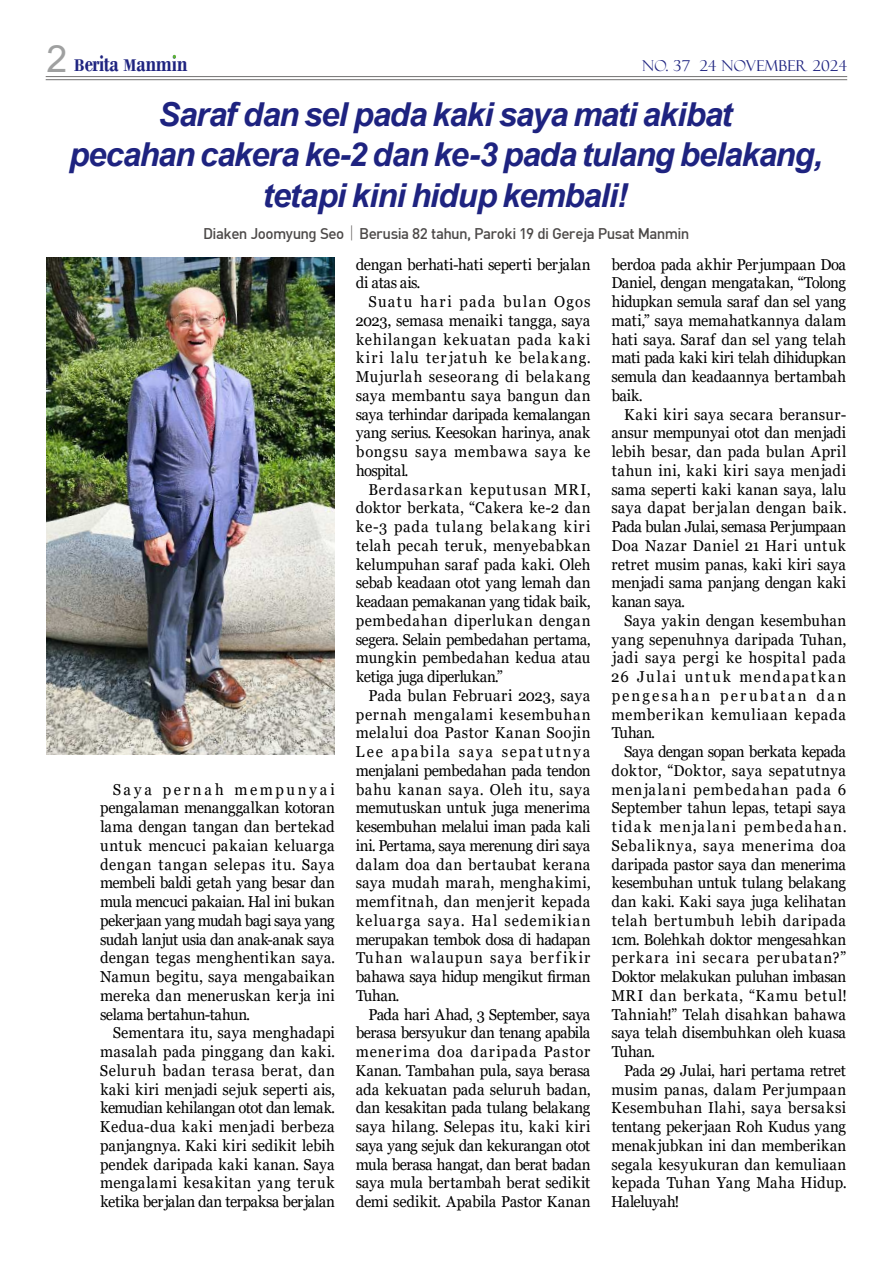
<style>
.page{position:relative;width:893px;height:1263px;background:#fff}
.page>*{position:absolute;margin:0;border:0;box-sizing:border-box;transform-origin:0 0}
.t1{font:italic 700 33px/40.5px "Arial";letter-spacing:-.035em;color:#1e2380;text-align:center}
.t2{font:700 24.6px "Bodoni";letter-spacing:-.015em;color:#1e2380;scale:.78 1}
.t3{font:15.75px/18.8px "Georgia";color:#000;text-align:justify;scale:.95 1}
.t4{font:15.75px/18.8px "Georgia";letter-spacing:-.025em;color:#000;scale:.95 1}
.t5{font:15.15px "Dinmed";letter-spacing:-.035em;color:#4c4948}
.t6{font:15px "Felix Titling";letter-spacing:.02em;color:#1e2380}
.s1{font-family:"Arial";font-weight:400;font-size:37.5px;color:#9fa0a0}
.s2{font-size:17.7px}
.s3{font-family:"YDVYGO Std 11 KS Cms UHC H";font-size:16.65px}
</style>
<div class="page">
<hr style="left:46px;top:76px;width:801px;height:1px;background:#727171">
<hr style="left:46px;top:79px;width:801px;height:1px;background:#727171">
<img style="left:46px;top:257px;width:288px;height:498px">
<h2 class="t2" style="left:47px;top:48px;width:182px"><span class="s1">2</span> <span class="s2">B</span>erita <span class="s2">M</span>anmin</h2>
<p class="t6" style="left:642px;top:57px;width:206px">NO. 37 24 NOVEMBER 2024</p>
<h1 class="t1" style="left:69px;top:97px;width:755px">Saraf dan sel pada kaki saya mati akibat<br>pecahan cakera ke-2 dan ke-3 pada tulang belakang, tetapi kini hidup kembali!</h1>
<p class="t5" style="left:203px;top:226px;width:487px">Diaken Joomyung Seo <span class="s3">|</span> Berusia 82 tahun, Paroki 19 di Gereja Pusat Manmin</p>
<p class="t3" style="left:100px;top:781px;width:249px;text-indent:13px">Saya pernah mempunyai pengalaman menanggalkan kotoran lama dengan tangan dan bertekad untuk mencuci pakaian keluarga dengan tangan selepas itu. Saya membeli baldi getah yang besar dan mula mencuci pakaian. Hal ini bukan pekerjaan yang mudah bagi saya yang sudah lanjut usia dan anak-anak saya dengan tegas menghentikan saya.<br>Namun begitu, saya mengabaikan mereka dan meneruskan kerja ini selama bertahun-tahun.</p>
<p class="t3" style="left:100px;top:1025px;width:249px;text-indent:13px">Sementara itu, saya menghadapi masalah pada pinggang dan kaki.<br>Seluruh badan terasa berat, dan kaki kiri menjadi sejuk seperti ais, kemudian kehilangan otot dan lemak.<br>Kedua-dua kaki menjadi berbeza panjangnya. Kaki kiri sedikit lebih pendek daripada kaki kanan. Saya mengalami kesakitan yang teruk ketika berjalan dan terpaksa berjalan</p>
<p class="t4" style="left:356px;top:256px;width:248px">dengan berhati-hati seperti berjalan di atas ais.</p>
<p class="t3" style="left:355px;top:293px;width:249px;text-indent:13px">Suatu hari pada bulan Ogos 2023, semasa menaiki tangga, saya kehilangan kekuatan pada kaki kiri lalu terjatuh ke belakang.<br>Mujurlah seseorang di belakang saya membantu saya bangun dan saya terhindar daripada kemalangan yang serius. Keesokan harinya, anak bongsu saya membawa saya ke hospital.</p>
<p class="t3" style="left:356px;top:481px;width:249px;text-indent:13px">Berdasarkan keputusan MRI, doktor berkata, “Cakera ke-2 dan ke-3 pada tulang belakang kiri telah pecah teruk, menyebabkan kelumpuhan saraf pada kaki. Oleh sebab keadaan otot yang lemah dan keadaan pemakanan yang tidak baik, pembedahan diperlukan dengan segera. Selain pembedahan pertama, mungkin pembedahan kedua atau ketiga juga diperlukan.”</p>
<p class="t3" style="left:355px;top:687px;width:249px;text-indent:13px">Pada bulan Februari 2023, saya pernah mengalami kesembuhan melalui doa Pastor Kanan Soojin Lee apabila saya sepatutnya menjalani pembedahan pada tendon bahu kanan saya. Oleh itu, saya memutuskan untuk juga menerima kesembuhan melalui iman pada kali ini. Pertama, saya merenung diri saya dalam doa dan bertaubat kerana saya mudah marah, menghakimi, memfitnah, dan menjerit kepada keluarga saya. Hal sedemikian merupakan tembok dosa di hadapan Tuhan walaupun saya berfikir bahawa saya hidup mengikut firman Tuhan.</p>
<p class="t3" style="left:355px;top:1006px;width:249px;text-indent:13px">Pada hari Ahad, 3 September, saya berasa bersyukur dan tenang apabila menerima doa daripada Pastor Kanan. Tambahan pula, saya berasa ada kekuatan pada seluruh badan, dan kesakitan pada tulang belakang saya hilang. Selepas itu, kaki kiri saya yang sejuk dan kekurangan otot mula berasa hangat, dan berat badan saya mula bertambah berat sedikit demi sedikit. Apabila Pastor Kanan</p>
<p class="t3" style="left:611px;top:256px;width:249px">berdoa pada akhir Perjumpaan Doa Daniel, dengan mengatakan, “Tolong hidupkan semula saraf dan sel yang mati,” saya memahatkannya dalam hati saya. Saraf dan sel yang telah mati pada kaki kiri telah dihidupkan semula dan keadaannya bertambah baik.</p>
<p class="t3" style="left:611px;top:406px;width:249px;text-indent:13px">Kaki kiri saya secara beransur&shy;ansur mempunyai otot dan menjadi lebih besar, dan pada bulan April tahun ini, kaki kiri saya menjadi sama seperti kaki kanan saya, lalu saya dapat ber jalan dengan baik.<br>Pada bulan Julai, semasa Perjumpaan Doa Nazar Daniel 21 Hari untuk retret musim panas, kaki kiri saya menjadi sama panjang dengan kaki kanan saya.</p>
<p class="t3" style="left:611px;top:612px;width:249px;text-indent:13px">Saya yakin dengan kesembuhan yang sepenuhnya daripada Tuhan, jadi saya pergi ke hospital pada 26 Julai untuk mendapatkan pengesahan perubatan dan memberikan kemuliaan kepada Tuhan.</p>
<p class="t3" style="left:611px;top:743px;width:250px;text-indent:13px">Saya dengan sopan berkata kepada doktor, “Doktor, saya sepatutnya menjalani pembedahan pada 6<br>September tahun lepas, tetapi saya tidak menjalani pembedahan.<br>Sebaliknya, saya menerima doa daripada pastor saya dan menerima kesembuhan untuk tulang belakang dan kaki. Kaki saya juga kelihatan telah bertumbuh lebih daripada 1cm. Bolehkah doktor mengesahkan perkara ini secara perubatan?” Doktor melakukan puluhan imbasan MRI dan berkata, “Kamu betul!<br>Tahniah!” Telah disahkan bahawa saya telah disembuhkan oleh kuasa Tuhan.</p>
<p class="t3" style="left:611px;top:1062px;width:249px;text-indent:13px">Pada 29 Julai, hari pertama retret musim panas, dalam Per jumpaan Kesembuhan Ilahi, saya bersaksi tentang pekerjaan Roh Kudus yang menakjubkan ini dan memberikan segala kesyukuran dan kemuliaan kepada Tuhan Yang Maha Hidup.<br>Haleluyah!</p>
</div>
